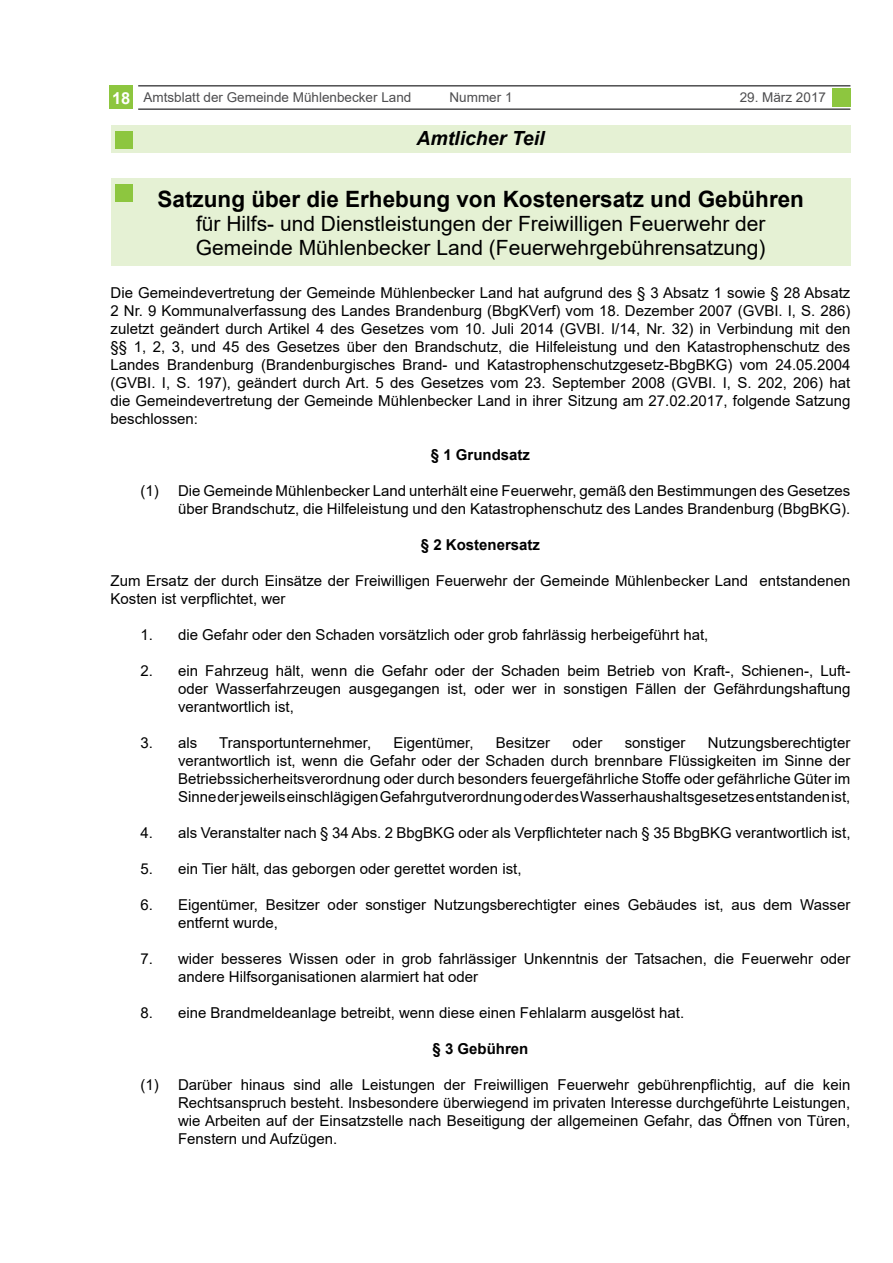
<style>
.page{position:relative;width:893px;height:1263px;background:#fff}
.page>*{position:absolute;margin:0;border:0;box-sizing:border-box;transform-origin:0 0}
.t1{font:700 22.5px "Arial";color:#000}
.t2{font:21px/24px "Arial";color:#000}
.t3{font:italic 700 19.5px "Arial";color:#000}
.t4{font:15px/18px "Arial";color:#000;text-align:justify}
.t5{font:700 15px "Arial";color:#000}
.t6{font:13.5px "Arial";color:#4d4d4f}
.s1{font-weight:700;font-size:16.5px;color:#fff}
</style>
<div class="page">
<div style="left:111px;top:125px;width:739px;height:28px;background:#e5f1d4"></div>
<div style="left:832px;top:89px;width:18px;height:18px;background:#8dc63f"></div>
<div style="left:109px;top:85px;width:24px;height:23px;background:#8dc63f"></div>
<hr style="left:138px;top:85px;width:712px;height:2px;background:#4d4d4f">
<hr style="left:138px;top:108px;width:712px;height:2px;background:#4d4d4f">
<div style="left:115px;top:132px;width:18px;height:17px;background:#8dc63f"></div>
<div style="left:111px;top:179px;width:740px;height:87px;background:#e5f1d4"></div>
<div style="left:116px;top:185px;width:17px;height:17px;background:#8dc63f"></div>
<p class="t6" style="left:112px;top:88px;width:301px"><span class="s1">18</span> Amtsblatt der Gemeinde Mühlenbecker Land</p>
<p class="t6" style="left:449px;top:88px;width:65px">Nummer 1</p>
<p class="t6" style="left:740px;top:88px;width:88px">29. März 2017</p>
<h3 class="t3" style="left:416px;top:125px;width:130px">Amtlicher Teil</h3>
<h1 class="t1" style="left:158px;top:183px;width:648px">Satzung über die Erhebung von Kostenersatz und Gebühren</h1>
<h2 class="t2" style="left:196px;top:211px;width:571px">für Hilfs- und Dienstleistungen der Freiwilligen Feuerwehr der<br>Gemeinde Mühlenbecker Land (Feuerwehrgebührensatzung)</h2>
<p class="t4" style="left:111px;top:284px;width:741px">Die Gemeindevertretung der Gemeinde Mühlenbecker Land hat aufgrund des § 3 Absatz 1 sowie § 28 Absatz 2 Nr. 9 Kommunalverfassung des Landes Brandenburg (BbgKVerf) vom 18. Dezember 2007 (GVBI. I, S. 286) zuletzt geändert durch Artikel 4 des Gesetzes vom 10. Juli 2014 (GVBI. I/14, Nr. 32) in Verbindung mit den §§ 1, 2, 3, und 45 des Gesetzes über den Brandschutz, die Hilfeleistung und den Katastrophenschutz des Landes Brandenburg (Brandenburgisches Brand- und Katastrophenschutzgesetz-BbgBKG) vom 24.05.2004 (GVBI. I, S. 197), geändert durch Art. 5 des Gesetzes vom 23. September 2008 (GVBI. I, S. 202, 206) hat die Gemeindevertretung der Gemeinde Mühlenbecker Land in ihrer Sitzung am 27.02.2017, folgende Satzung beschlossen:</p>
<p class="t5" style="left:431px;top:444px;width:101px">§ 1 Grundsatz</p>
<p class="t4" style="left:141px;top:482px;width:711px;text-align:right">(1) Die Gemeinde Mühlenbecker Land unterhält eine Feuerwehr, gemäß den Bestimmungen des Gesetzes über Brandschutz, die Hilfeleistung und den Katastrophenschutz des Landes Brandenburg (BbgBKG).</p>
<p class="t5" style="left:421px;top:534px;width:121px">§ 2 Kostenersatz</p>
<p class="t4" style="left:111px;top:572px;width:741px">Zum Ersatz der durch Einsätze der Freiwilligen Feuerwehr der Gemeinde Mühlenbecker Land entstandenen<br>Kosten ist verpflichtet, wer</p>
<p class="t4" style="left:141px;top:626px;width:569px">1. die Gefahr oder den Schaden vorsätzlich oder grob fahrlässig herbeigeführt hat,</p>
<p class="t4" style="left:178px;top:662px;width:674px;text-indent:-38px">2. ein Fahrzeug hält, wenn die Gefahr oder der Schaden beim Betrieb von Kraft-, Schienen-, Luft&shy;oder Wasserfahrzeugen ausgegangen ist, oder wer in sonstigen Fällen der Gefährdungshaftung verantwortlich ist,</p>
<p class="t4" style="left:141px;top:734px;width:58px">3. als</p>
<p class="t4" style="left:219px;top:734px;width:154px">Transportunternehmer,</p>
<p class="t4" style="left:394px;top:734px;width:82px">Eigentümer,</p>
<p class="t4" style="left:496px;top:734px;width:56px">Besitzer</p>
<p class="t4" style="left:572px;top:734px;width:32px">oder</p>
<p class="t4" style="left:625px;top:734px;width:62px">sonstiger</p>
<p class="t4" style="left:178px;top:734px;width:674px;text-indent:530px">Nutzungsberechtigter verantwortlich ist, wenn die Gefahr oder der Schaden durch brennbare Flüssigkeiten im Sinne der Betriebssicherheitsverordnung oder durch besonders feuergefährliche Stoffe oder gefährliche Güter im Sinne der jeweils einschlägigen Gefahrgutverordnung oder des Wasserhaushaltsgesetzes entstanden ist,</p>
<p class="t4" style="left:141px;top:824px;width:711px">4. als Veranstalter nach § 34 Abs. 2 BbgBKG oder als Verpflichteter nach § 35 BbgBKG verantwortlich ist,</p>
<p class="t4" style="left:141px;top:860px;width:383px">5. ein Tier hält, das geborgen oder gerettet worden ist,</p>
<p class="t4" style="left:178px;top:896px;width:674px;text-indent:-38px">6. Eigentümer, Besitzer oder sonstiger Nutzungsberechtigter eines Gebäudes ist, aus dem Wasser entfernt wurde,</p>
<p class="t4" style="left:178px;top:950px;width:674px;text-indent:-38px">7. wider besseres Wissen oder in grob fahrlässiger Unkenntnis der Tatsachen, die Feuerwehr oder andere Hilfsorganisationen alarmiert hat oder</p>
<p class="t4" style="left:141px;top:1004px;width:545px">8. eine Brandmeldeanlage betreibt, wenn diese einen Fehlalarm ausgelöst hat.</p>
<p class="t5" style="left:433px;top:1038px;width:97px">§ 3 Gebühren</p>
<p class="t4" style="left:178px;top:1076px;width:674px;text-indent:-38px">(1) Darüber hinaus sind alle Leistungen der Freiwilligen Feuerwehr gebührenpflichtig, auf die kein Rechtsanspruch besteht. Insbesondere überwiegend im privaten Interesse durchgeführte Leistungen, wie Arbeiten auf der Einsatzstelle nach Beseitigung der allgemeinen Gefahr, das Öffnen von Türen, Fenstern und Aufzügen.</p>
</div>
